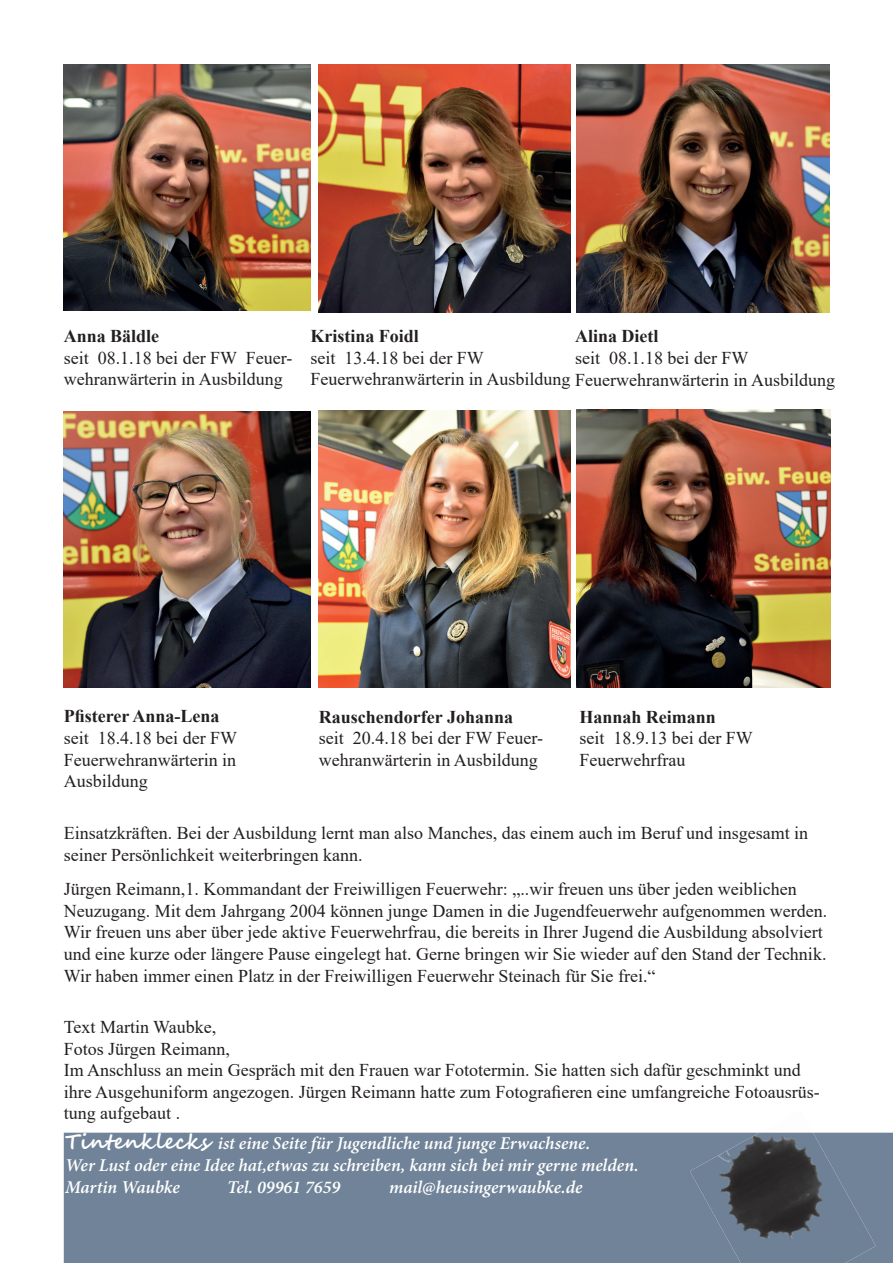
<style>
.page{position:relative;width:893px;height:1263px;background:#fff}
.page>*{position:absolute;margin:0;border:0;box-sizing:border-box;transform-origin:0 0}
.t1{font:18px/21.6px "Times New Roman";color:#231f20}
.t2{font:italic 600 18px/21.6px "Minion Pro";letter-spacing:-.005em;color:#fff}
.t3{font:700 18px "Times New Roman";color:#231f20}
.s1{font-family:"Segoe Script";font-weight:700;font-style:normal;font-size:21px}
</style>
<div class="page">
<img style="left:576px;top:410px;width:255px;height:278px">
<img style="left:319px;top:65px;width:252px;height:248px">
<div style="left:64px;top:1133px;width:829px;height:130px;background:#708398"></div>
<img style="left:690px;top:1133px;width:186px;height:130px">
<img style="left:64px;top:65px;width:246px;height:246px">
<img style="left:576px;top:65px;width:253px;height:248px">
<img style="left:64px;top:411px;width:246px;height:277px">
<img style="left:319px;top:411px;width:252px;height:277px">
<p class="t3" style="left:64px;top:323px;width:97px">Anna Bäldle</p>
<p class="t1" style="left:64px;top:346px;width:230px">seit 08.1.18 bei der FW Feuer&shy;wehranwärterin in Ausbildung</p>
<p class="t3" style="left:310px;top:323px;width:110px">Kristina Foidl</p>
<p class="t1" style="left:310px;top:346px;width:175px">seit 13.4.18 bei der FW</p>
<p class="t3" style="left:575px;top:323px;width:85px">Alina Dietl</p>
<p class="t1" style="left:310px;top:347px;width:526px;text-indent:265px">seit 08.1.18 bei der FW<br>Feuerwehranwärterin in Ausbildung Feuerwehranwärterin in Ausbildung</p>
<p class="t3" style="left:64px;top:703px;width:157px">Pfisterer Anna-Lena</p>
<p class="t1" style="left:64px;top:726px;width:175px;text-align:justify">seit 18.4.18 bei der FW Feuerwehranwärterin in Ausbildung</p>
<p class="t3" style="left:319px;top:704px;width:196px">Rauschendorfer Johanna</p>
<p class="t1" style="left:319px;top:727px;width:226px">seit 20.4.18 bei der FW Feuer&shy;wehranwärterin in Ausbildung</p>
<p class="t3" style="left:579px;top:704px;width:138px">Hannah Reimann</p>
<p class="t1" style="left:579px;top:727px;width:175px">seit 18.9.13 bei der FW<br>Feuerwehrfrau</p>
<p class="t1" style="left:64px;top:822px;width:746px">Einsatzkräften. Bei der Ausbildung lernt man also Manches, das einem auch im Beruf und insgesamt in seiner Persönlichkeit weiterbringen kann.</p>
<p class="t1" style="left:64px;top:878px;width:765px">Jürgen Reimann,1. Kommandant der Freiwilligen Feuerwehr: „..wir freuen uns über jeden weiblichen Neuzugang. Mit dem Jahrgang 2004 können junge Damen in die Jugendfeuerwehr aufgenommen werden.<br>Wir freuen uns aber über jede aktive Feuerwehrfrau, die bereits in Ihrer Jugend die Ausbildung absolviert und eine kurze oder längere Pause eingelegt hat. Gerne bringen wir Sie wieder auf den Stand der Technik.<br>Wir haben immer einen Platz in der Freiwilligen Feuerwehr Steinach für Sie frei.“</p>
<p class="t1" style="left:64px;top:1016px;width:757px">Text Martin Waubke,<br>Fotos Jürgen Reimann,<br>Im Anschluss an mein Gespräch mit den Frauen war Fototermin. Sie hatten sich dafür geschminkt und ihre Ausgehuniform angezogen. Jürgen Reimann hatte zum Fotografieren eine umfangreiche Fotoausrüs&shy;tung aufgebaut .</p>
<p class="t2" style="left:65px;top:1132px;width:575px"><span class="s1">Tintenklecks</span> ist eine Seite für Jugendliche und junge Erwachsene.<br>Wer Lust oder eine Idee hat,etwas zu schreiben, kann sich bei mir gerne melden.<br>Martin Waubke</p>
<p class="t2" style="left:227px;top:1176px;width:115px">Tel. 09961 7659</p>
<p class="t2" style="left:389px;top:1176px;width:195px">mail@heusingerwaubke.de</p>
</div>
